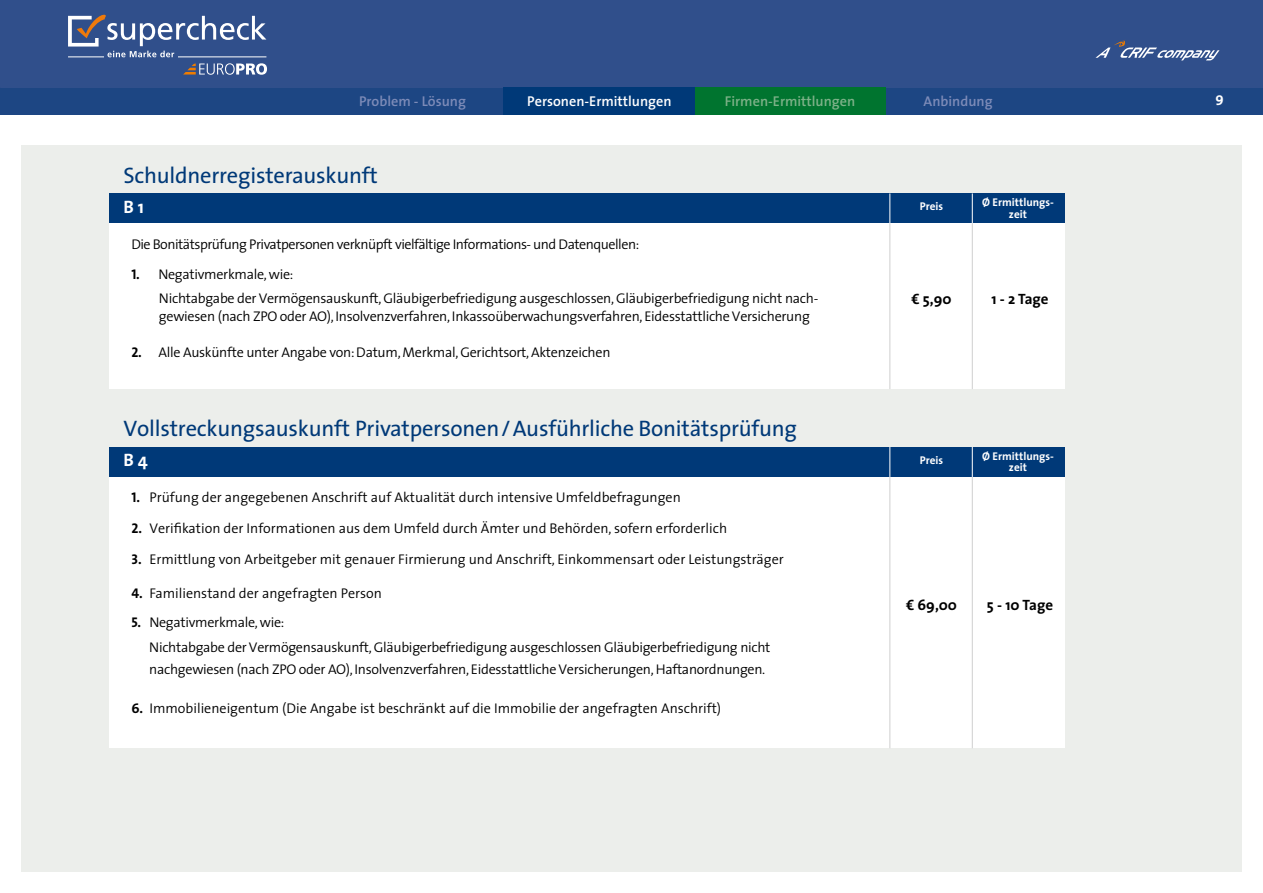
<style>
.page{position:relative;width:1263px;height:893px;background:#fff}
.page>*{position:absolute;margin:0;border:0;box-sizing:border-box;transform-origin:0 0}
.t1{font:22.5px "The Sans";letter-spacing:-.01em;color:#003978}
.t2{font:700 18px "The Sans";color:#fff}
.t3{font:700 15px "The Sans";color:#000}
.t4{font:600 14.25px "The Sans";color:#7d8bb8}
.t5{font:600 14.25px "The Sans";color:#fff}
.t6{font:600 14.25px "The Sans";color:#7db188}
.t7{font:14.25px "The Sans Bold Caps";color:#fff}
.t8{font:300 14.1px/22.5px "The Sans";letter-spacing:-.02em;color:#000}
.t9{font:300 14.1px "The Sans";color:#000}
.t10{font:700 11.25px/11.2px "The Sans";color:#fff;text-align:center}
.s1{font-family:"The Sans Bold Caps";font-weight:400}
</style>
<div class="page">
<div style="left:0;top:88px;width:1263px;height:27px;background:#1d4683"></div>
<div style="left:0;top:0;width:1263px;height:88px;background:#304f8b"></div>
<hr style="left:0;top:0;width:1px;height:88px;background:#003978">
<div style="left:694px;top:88px;width:192px;height:27px;background:#00742f"></div>
<div style="left:503px;top:88px;width:191px;height:27px;background:#003978"></div>
<svg style="left:1095px;top:40px;width:124px;height:20px"></svg>
<div style="left:21px;top:145px;width:1221px;height:727px;background:#eceeeb"></div>
<div style="left:110px;top:447px;width:955px;height:301px;background:#fff"></div>
<div style="left:110px;top:193px;width:955px;height:196px;background:#fff"></div>
<div style="left:110px;top:447px;width:955px;height:30px;background:#003978"></div>
<div style="left:110px;top:193px;width:955px;height:30px;background:#003978"></div>
<hr style="left:889px;top:193px;width:1px;height:30px;background:#fff">
<hr style="left:972px;top:193px;width:1px;height:30px;background:#fff">
<hr style="left:889px;top:223px;width:1px;height:166px;background:#cfd0d0">
<hr style="left:972px;top:223px;width:1px;height:166px;background:#cfd0d0">
<hr style="left:889px;top:447px;width:1px;height:30px;background:#fff">
<hr style="left:972px;top:447px;width:1px;height:30px;background:#fff">
<hr style="left:889px;top:477px;width:1px;height:271px;background:#cfd0d0">
<hr style="left:972px;top:477px;width:1px;height:271px;background:#cfd0d0">
<svg style="left:183px;top:63px;width:84px;height:12px"></svg>
<svg style="left:68px;top:14px;width:198px;height:43px"></svg>
<p class="t4" style="left:359px;top:89px;width:108px">Problem - Lösung</p>
<p class="t5" style="left:527px;top:89px;width:146px">Personen-Ermittlungen</p>
<p class="t6" style="left:725px;top:89px;width:132px">Firmen-Ermittlungen</p>
<p class="t4" style="left:923px;top:89px;width:71px">Anbindung</p>
<p class="t7" style="left:1215px;top:88px;width:10px">9</p>
<h1 class="t1" style="left:124px;top:156px;width:256px">Schuldnerregisterauskunft</h1>
<p class="t2" style="left:124px;top:192px;width:22px">B 1</p>
<p class="t10" style="left:920px;top:200px;width:25px">Preis</p>
<p class="t10" style="left:982px;top:197px;width:73px">Ø Ermittlungs&shy;zeit</p>
<p class="t8" style="left:131px;top:232px;width:509px">Die Bonitätsprüfung Privatpersonen verknüpft vielfältige Informations- und Datenquellen:</p>
<p class="t8" style="left:131px;top:262px;width:164px"><span class="s1">1.</span> Negativmerkmale, wie:</p>
<p class="t8" style="left:159px;top:289px;width:661px;line-height:18px">Nichtabgabe der Vermögensauskunft, Gläubigerbefriedigung ausgeschlossen, Gläubigerbefriedigung nicht nach&shy;gewiesen (nach ZPO oder AO), Insolvenzverfahren, Inkassoüberwachungsverfahren, Eidesstattliche Versicherung</p>
<p class="t8" style="left:131px;top:341px;width:481px"><span class="s1">2.</span> Alle Auskünfte unter Angabe von: Datum, Merkmal, Gerichtsort, Aktenzeichen</p>
<h1 class="t1" style="left:124px;top:410px;width:675px">Vollstreckungsauskunft Privatpersonen / Ausführliche Bonitätsprüfung</h1>
<p class="t3" style="left:911px;top:286px;width:42px">€ 5,90</p>
<p class="t3" style="left:991px;top:286px;width:59px">1 - 2 Tage</p>
<p class="t2" style="left:124px;top:445px;width:26px">B 4</p>
<p class="t10" style="left:920px;top:454px;width:25px">Preis</p>
<p class="t10" style="left:982px;top:450px;width:73px">Ø Ermittlungs&shy;zeit</p>
<p class="t9" style="left:131px;top:486px;width:551px"><span class="s1">1.</span> Prüfung der angegebenen Anschrift auf Aktualität durch intensive Umfeldbefragungen</p>
<p class="t9" style="left:131px;top:517px;width:597px"><span class="s1">2.</span> Verifikation der Informationen aus dem Umfeld durch Ämter und Behörden, sofern erforderlich</p>
<p class="t9" style="left:131px;top:547px;width:654px"><span class="s1">3.</span> Ermittlung von Arbeitgeber mit genauer Firmierung und Anschrift, Einkommensart oder Leistungsträger</p>
<p class="t9" style="left:131px;top:581px;width:252px"><span class="s1">4.</span> Familienstand der angefragten Person</p>
<p class="t8" style="left:131px;top:611px;width:155px"><span class="s1">5.</span> Negativmerkmale, wie:</p>
<p class="t3" style="left:906px;top:592px;width:52px">€ 69,00</p>
<p class="t3" style="left:987px;top:592px;width:68px">5 - 10 Tage</p>
<p class="t8" style="left:149px;top:635px;width:623px">Nichtabgabe der Vermögensauskunft, Gläubigerbefriedigung ausgeschlossen Gläubigerbefriedigung nicht nachgewiesen (nach ZPO oder AO), Insolvenzverfahren, Eidesstattliche Versicherungen, Haftanordnungen.</p>
<p class="t9" style="left:131px;top:697px;width:591px"><span class="s1">6.</span> Immobilieneigentum (Die Angabe ist beschränkt auf die Immobilie der angefragten Anschrift)</p>
</div>
